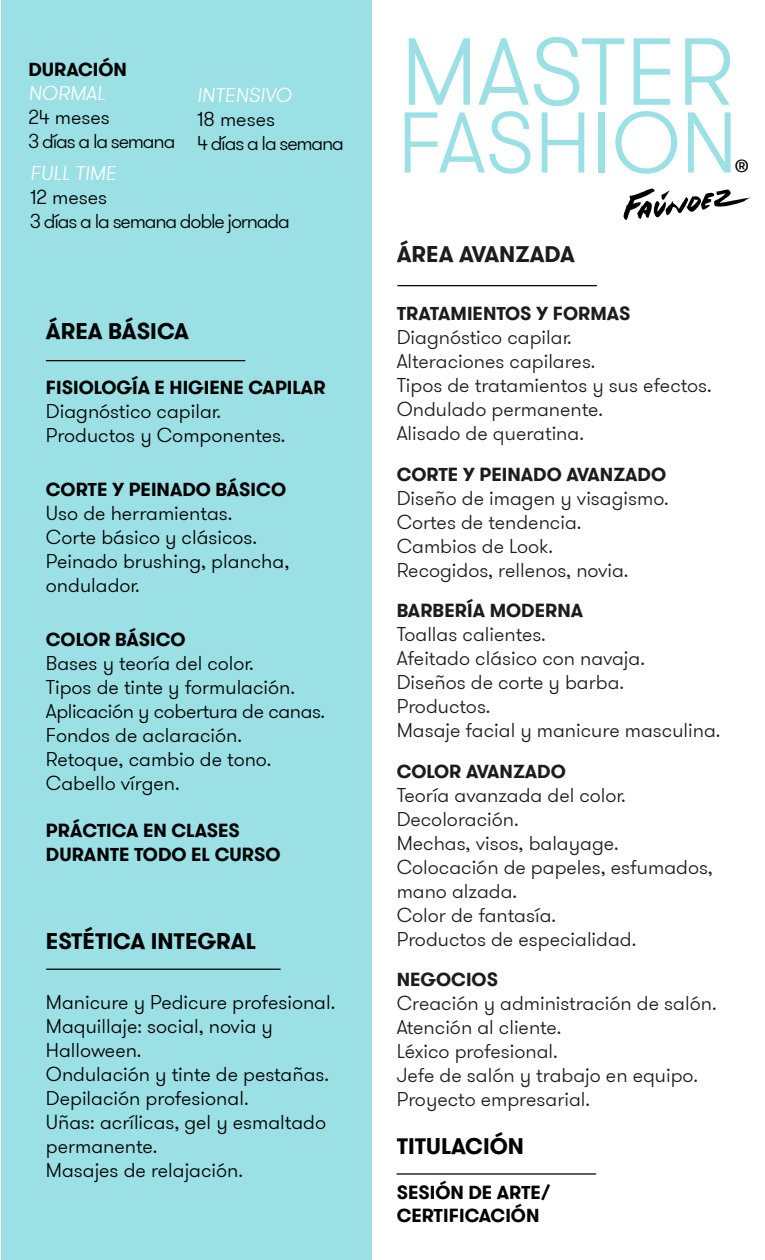
<style>
.page{position:relative;width:765px;height:1260px;background:#fff}
.page>*{position:absolute;margin:0;border:0;box-sizing:border-box;transform-origin:0 0}
.t1{font:300 94.88px "GT Walsheim Pro";color:#9be0e5}
.t2{font:300 85.88px "GT Walsheim Pro";color:#9be0e5}
.t3{font:700 22.5px "GT Walsheim Pro";color:#000}
.t4{font:700 22.5px "GT Walsheim Pro";color:#1c1c1c}
.t5{font:300 20px/24px "GT Walsheim Pro";color:#1c1c1c}
.t6{font:300 20px/24px "GT Walsheim Pro";color:#000}
.t7{font:300 20px/24px "GT Walsheim Pro";letter-spacing:-.06em;color:#000}
.t8{font:italic 300 20px "GT Walsheim Pro";color:#fff}
.t9{font:700 18.75px/24px "GT Walsheim Pro";color:#000}
.t10{font:700 18.75px "GT Walsheim Pro";color:#1c1c1c}
.t11{font:500 17.38px "GT Walsheim Pro";color:#000}
</style>
<div class="page">
<div style="left:1px;top:0;width:370px;height:1260px;background:#9be0e5"></div>
<hr style="left:397px;top:1173px;width:199px;height:2px;background:#000">
<hr style="left:397px;top:285px;width:200px;height:1px;background:#000">
<hr style="left:46px;top:360px;width:199px;height:1px;background:#000">
<hr style="left:46px;top:969px;width:235px;height:1px;background:#000">
<svg style="left:624px;top:189px;width:127px;height:31px"></svg>
<p class="t9" style="left:28px;top:57px;width:100px">DURACIÓN</p>
<p class="t8" style="left:28px;top:80px;width:78px">NORMAL</p>
<p class="t7" style="left:28px;top:105px;width:149px">24 meses<br>3 días a la semana</p>
<p class="t8" style="left:197px;top:83px;width:96px">INTENSIVO</p>
<p class="t7" style="left:197px;top:108px;width:149px">18 meses<br>4 días a la semana</p>
<p class="t8" style="left:30px;top:161px;width:88px">FULL TIME</p>
<p class="t7" style="left:30px;top:186px;width:261px">12 meses<br>3 días a la semana doble jornada</p>
<p class="t3" style="left:46px;top:316px;width:145px">ÁREA BÁSICA</p>
<p class="t9" style="left:46px;top:376px;width:281px">FISIOLOGÍA E HIGIENE CAPILAR</p>
<p class="t6" style="left:46px;top:400px;width:241px">Diagnóstico capilar.<br>Productos y Componentes.</p>
<p class="t9" style="left:46px;top:478px;width:242px">CORTE Y PEINADO BÁSICO</p>
<p class="t6" style="left:46px;top:502px;width:245px">Uso de herramientas.<br>Corte básico y clásicos.<br>Peinado brushing, plancha, ondulador.</p>
<p class="t9" style="left:46px;top:628px;width:141px">COLOR BÁSICO</p>
<p class="t6" style="left:46px;top:652px;width:281px">Bases y teoría del color.<br>Tipos de tinte y formulación.<br>Aplicación y cobertura de canas.<br>Fondos de aclaración.<br>Retoque, cambio de tono.<br>Cabello vírgen.</p>
<p class="t9" style="left:46px;top:819px;width:236px">PRÁCTICA EN CLASES<br>DURANTE TODO EL CURSO</p>
<p class="t3" style="left:46px;top:926px;width:212px">ESTÉTICA INTEGRAL</p>
<p class="t6" style="left:46px;top:990px;width:291px">Manicure y Pedicure profesional.<br>Maquillaje: social, novia y<br>Halloween.<br>Ondulación y tinte de pestañas.<br>Depilación profesional.<br>Uñas: acrílicas, gel y esmaltado permanente.<br>Masajes de relajación.</p>
<h1 class="t1" style="left:401px;top:12px;width:335px">MASTER</h1>
<h2 class="t2" style="left:398px;top:89px;width:342px">FASHION</h2>
<p class="t11" style="left:735px;top:156px;width:16px">®</p>
<p class="t4" style="left:397px;top:239px;width:180px">ÁREA AVANZADA</p>
<p class="t10" style="left:397px;top:301px;width:235px">TRATAMIENTOS Y FORMAS</p>
<p class="t5" style="left:397px;top:326px;width:317px">Diagnóstico capilar.<br>Alteraciones capilares.<br>Tipos de tratamientos y sus efectos.<br>Ondulado permanente.<br>Alisado de queratina.</p>
<p class="t10" style="left:397px;top:462px;width:271px">CORTE Y PEINADO AVANZADO</p>
<p class="t5" style="left:397px;top:486px;width:274px">Diseño de imagen y visagismo.<br>Cortes de tendencia.<br>Cambios de Look.<br>Recogidos, rellenos, novia.</p>
<p class="t10" style="left:397px;top:598px;width:188px">BARBERÍA MODERNA</p>
<p class="t5" style="left:397px;top:623px;width:325px">Toallas calientes.<br>Afeitado clásico con navaja.<br>Diseños de corte y barba.<br>Productos.<br>Masaje facial y manicure masculina.</p>
<p class="t10" style="left:397px;top:759px;width:171px">COLOR AVANZADO</p>
<p class="t5" style="left:397px;top:783px;width:318px">Teoría avanzada del color.<br>Decoloración.<br>Mechas, visos, balayage.<br>Colocación de papeles, esfumados, mano alzada.<br>Color de fantasía.<br>Productos de especialidad.</p>
<p class="t10" style="left:397px;top:967px;width:103px">NEGOCIOS</p>
<p class="t5" style="left:397px;top:992px;width:321px">Creación y administración de salón.<br>Atención al cliente.<br>Léxico profesional.<br>Jefe de salón y trabajo en equipo.<br>Proyecto empresarial.</p>
<p class="t3" style="left:397px;top:1132px;width:129px">TITULACIÓN</p>
<p class="t9" style="left:397px;top:1182px;width:155px;line-height:22.5px">SESIÓN DE ARTE/<br>CERTIFICACIÓN</p>
</div>
